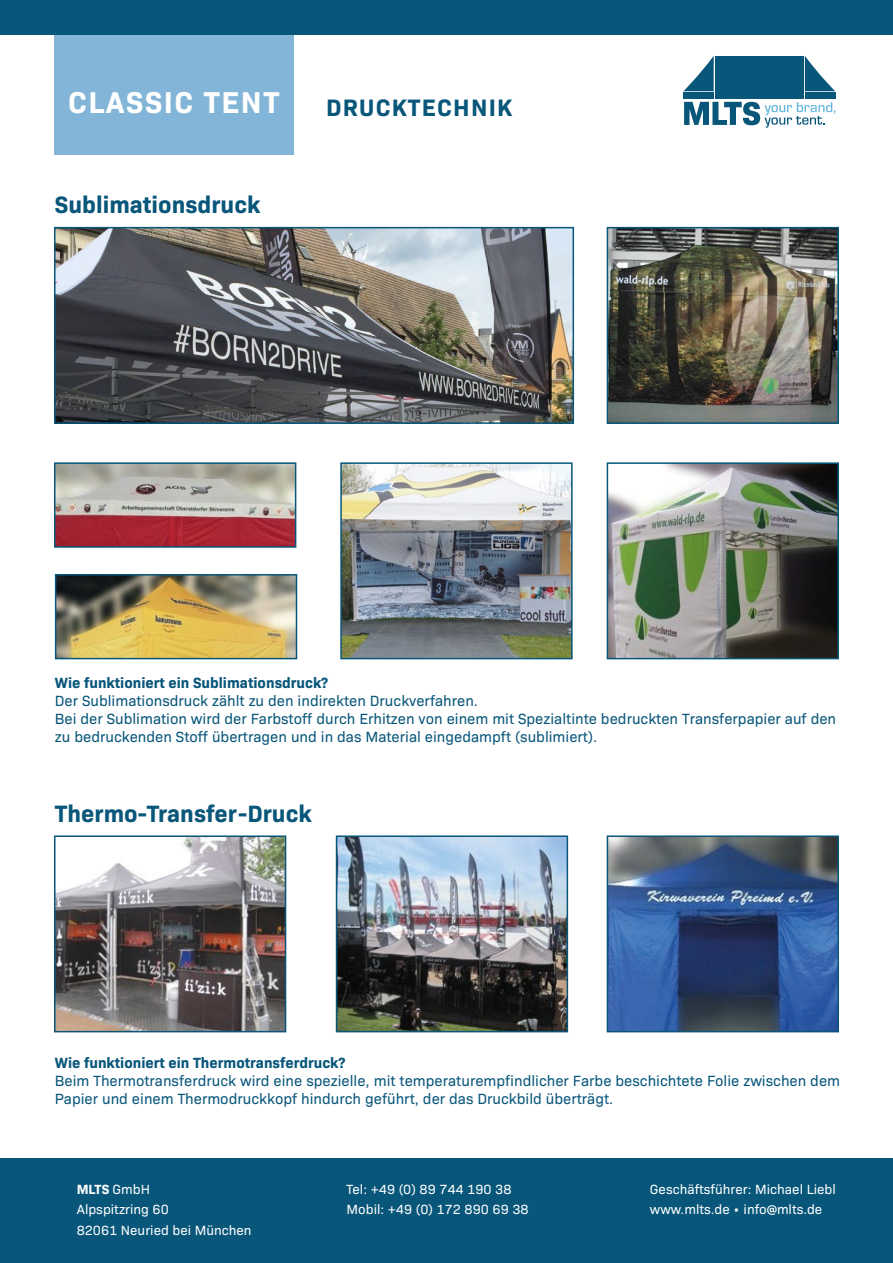
<style>
.page{position:relative;width:893px;height:1263px;background:#fff}
.page>*{position:absolute;margin:0;border:0;box-sizing:border-box;transform-origin:0 0}
.t1{font:700 30.6px "Bio Sans";letter-spacing:.05em;color:#fff}
.t2{font:700 24.15px "Bio Sans";letter-spacing:.05em;color:#08567a}
.t3{font:700 24px "Bio Sans";color:#08567a}
.t4{font:15px/18px "Bio Sans";color:#08567a}
.t5{font:700 15px "Bio Sans";color:#08567a}
.t6{font:13.5px/20.2px "Bio Sans";color:#fff}
.s1{font-weight:700}
</style>
<div class="page">
<img style="left:57px;top:230px;width:514px;height:191px">
<div style="left:54px;top:227px;width:520px;height:197px;border:2px solid #08567a"></div>
<img style="left:610px;top:230px;width:226px;height:191px">
<div style="left:607px;top:227px;width:232px;height:197px;border:2px solid #08567a"></div>
<img style="left:57px;top:465px;width:236px;height:80px">
<div style="left:54px;top:462px;width:242px;height:86px;border:2px solid #08567a"></div>
<img style="left:610px;top:465px;width:226px;height:191px">
<div style="left:607px;top:462px;width:232px;height:197px;border:2px solid #08567a"></div>
<img style="left:58px;top:577px;width:236px;height:79px">
<div style="left:55px;top:574px;width:242px;height:85px;border:2px solid #08567a"></div>
<img style="left:343px;top:465px;width:227px;height:191px">
<div style="left:340px;top:462px;width:233px;height:197px;border:2px solid #08567a"></div>
<img style="left:57px;top:838px;width:226px;height:191px">
<div style="left:54px;top:835px;width:232px;height:197px;border:2px solid #08567a"></div>
<img style="left:339px;top:838px;width:226px;height:191px">
<div style="left:336px;top:835px;width:232px;height:197px;border:2px solid #08567a"></div>
<img style="left:610px;top:838px;width:226px;height:191px">
<div style="left:607px;top:835px;width:232px;height:197px;border:2px solid #08567a"></div>
<div style="left:0;top:1159px;width:893px;height:104px;background:#08567a"></div>
<svg style="left:683px;top:56px;width:31px;height:35px"></svg>
<svg style="left:805px;top:56px;width:30px;height:35px"></svg>
<div style="left:715px;top:56px;width:89px;height:35px;background:#08567a"></div>
<div style="left:683px;top:92px;width:31px;height:7px;background:#08567a"></div>
<div style="left:805px;top:92px;width:30px;height:7px;background:#08567a"></div>
<div style="left:715px;top:92px;width:89px;height:7px;background:#08567a"></div>
<svg style="left:684px;top:102px;width:151px;height:26px"></svg>
<div style="left:55px;top:34px;width:239px;height:121px;background:#82b5d7"></div>
<div style="left:0;top:0;width:893px;height:34px;background:#08567a"></div>
<h1 class="t1" style="left:68px;top:85px;width:213px">CLASSIC TENT</h1>
<h2 class="t2" style="left:326px;top:94px;width:188px">DRUCKTECHNIK</h2>
<h3 class="t3" style="left:55px;top:191px;width:207px">Sublimationsdruck</h3>
<p class="t5" style="left:55px;top:673px;width:275px">Wie funktioniert ein Sublimationsdruck?</p>
<p class="t4" style="left:55px;top:692px;width:783px">Der Sublimationsdruck zählt zu den indirekten Druckverfahren.<br>Bei der Sublimation wird der Farbstoff durch Erhitzen von einem mit Spezialtinte bedruckten Transferpapier auf den zu bedruckenden Stoff übertragen und in das Material eingedampft (sublimiert).</p>
<h3 class="t3" style="left:55px;top:800px;width:258px">Thermo-Transfer-Druck</h3>
<p class="t5" style="left:55px;top:1054px;width:292px">Wie funktioniert ein Thermotransferdruck?</p>
<p class="t4" style="left:55px;top:1073px;width:787px">Beim Thermotransferdruck wird eine spezielle, mit temperaturempfindlicher Farbe beschichtete Folie zwischen dem<br>Papier und einem Thermodruckkopf hindurch geführt, der das Druckbild überträgt.</p>
<p class="t6" style="left:77px;top:1180px;width:176px"><span class="s1">MLTS</span> GmbH<br>Alpspitzring 60<br>82061 Neuried bei München</p>
<p class="t6" style="left:347px;top:1180px;width:183px">Tel: +49 (0) 89 744 190 38<br>Mobil: +49 (0) 172 890 69 38</p>
<p class="t6" style="left:650px;top:1180px;width:188px;line-height:19.5px">Geschäftsführer: Michael Liebl www.mlts.de • info@mlts.de</p>
</div>
